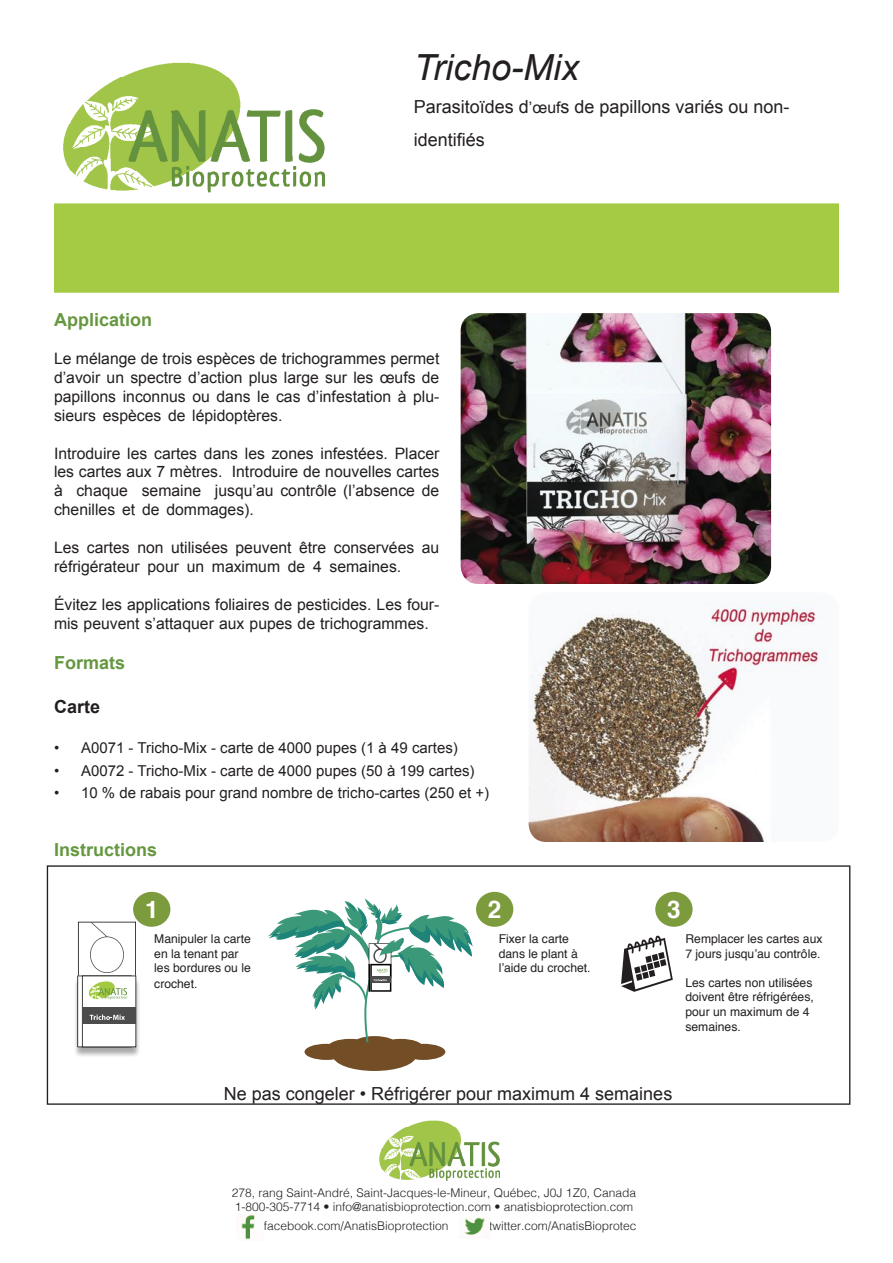
<style>
.page{position:relative;width:893px;height:1263px;background:#fff}
.page>*{position:absolute;margin:0;border:0;box-sizing:border-box;transform-origin:0 0}
.t1{font:italic 36px "Arial";color:#231f20}
.t2{font:700 24.3px "Helvetica";color:#fff}
.t3{font:18px "Arial";color:#231f20}
.t4{font:700 18px "Arial";color:#659740}
.t5{font:700 18px "Arial";color:#231f20}
.t6{font:15.75px/18.9px "Arial";color:#231f20}
.t7{font:15px "Arial";color:#231f20}
.t8{font:12.15px/14.5px "Helvetica";color:#231f20}
.t9{font:300 12px/14.4px "Helvetica";color:#231f20}
.s1{font-size:18px}
</style>
<div class="page">
<svg style="left:47px;top:865px;width:803px;height:240px"></svg>
<img style="left:461px;top:313px;width:310px;height:271px">
<img style="left:529px;top:602px;width:298px;height:240px">
<img style="left:63px;top:62px;width:261px;height:131px">
<div style="left:54px;top:203px;width:785px;height:90px;background:#a5cb44"></div>
<img style="left:379px;top:1120px;width:120px;height:60px">
<img style="left:241px;top:1215px;width:14px;height:25px">
<img style="left:464px;top:1217px;width:21px;height:18px">
<div style="left:655px;top:892px;width:38px;height:35px;background:#7c9b3d;border-radius:50%"></div>
<div style="left:476px;top:892px;width:37px;height:35px;background:#7c9b3d;border-radius:50%"></div>
<div style="left:133px;top:892px;width:37px;height:35px;background:#7c9b3d;border-radius:50%"></div>
<svg style="left:621px;top:935px;width:52px;height:57px"></svg>
<img style="left:71px;top:975px;width:73px;height:85px">
<svg style="left:77px;top:922px;width:59px;height:125px"></svg>
<div style="left:304px;top:1044px;width:44px;height:16px;background:#734d26;border-radius:50%"></div>
<div style="left:402px;top:1044px;width:43px;height:16px;background:#734d26;border-radius:50%"></div>
<div style="left:333px;top:1040px;width:83px;height:31px;background:#734d26;border-radius:50%"></div>
<div style="left:379px;top:1039px;width:44px;height:16px;background:#734d26;border-radius:50%"></div>
<div style="left:328px;top:1039px;width:44px;height:16px;background:#734d26;border-radius:50%"></div>
<svg style="left:268px;top:899px;width:205px;height:143px"></svg>
<h1 class="t1" style="left:414px;top:44px;width:167px">Tricho-Mix</h1>
<p class="t3" style="left:414px;top:95px;width:102px">Parasitoïdes</p>
<p class="t3" style="left:574px;top:95px;width:217px">de papillons variés ou non-</p>
<p class="t6" style="left:519px;top:98px;width:52px">’<span class="s1">d</span> œuf<span class="s1">s</span></p>
<p class="t3" style="left:414px;top:128px;width:73px">identifiés</p>
<p class="t4" style="left:54px;top:308px;width:100px">Application</p>
<p class="t6" style="left:54px;top:349px;width:387px">Le mélange de trois espèces de trichogrammes permet ’d avoir un spectre ’d action plus large sur les œufs de</p>
<p class="t6" style="left:54px;top:406px;width:230px">sieurs espèces de lépidoptères.</p>
<p class="t6" style="left:54px;top:387px;width:387px">papillons inconnus ou dans le cas ’d infestation à plu-</p>
<p class="t6" style="left:54px;top:444px;width:387px;text-align:right">Introduire les cartes dans les zones infestées. Placer<br>Introduire de nouvelles cartes</p>
<p class="t6" style="left:215px;top:463px;width:226px;text-indent:-161px">les cartes aux 7 mètres.<br>jusqu’au contrôle ( ’l absence de</p>
<p class="t6" style="left:54px;top:481px;width:201px">à<br>chenilles et de dommages .(</p>
<p class="t6" style="left:76px;top:481px;width:53px">chaque</p>
<p class="t6" style="left:142px;top:481px;width:61px">semaine</p>
<p class="t6" style="left:54px;top:538px;width:27px">Les</p>
<p class="t6" style="left:87px;top:538px;width:44px">cartes</p>
<p class="t6" style="left:137px;top:538px;width:28px">non</p>
<p class="t6" style="left:171px;top:538px;width:58px">utilisées</p>
<p class="t6" style="left:236px;top:538px;width:58px">peuvent</p>
<p class="t6" style="left:299px;top:538px;width:29px">être</p>
<p class="t6" style="left:334px;top:538px;width:82px">conservées</p>
<p class="t6" style="left:54px;top:557px;width:87px">réfrigérateur</p>
<p class="t6" style="left:147px;top:557px;width:33px">pour</p>
<p class="t6" style="left:187px;top:557px;width:19px">un</p>
<p class="t6" style="left:212px;top:557px;width:70px">maximum</p>
<p class="t6" style="left:288px;top:557px;width:19px">de</p>
<p class="t6" style="left:313px;top:557px;width:10px">4</p>
<p class="t6" style="left:329px;top:557px;width:73px">semaines.</p>
<p class="t6" style="left:422px;top:538px;width:19px">au</p>
<p class="t6" style="left:54px;top:595px;width:387px">Évitez les applications foliaires de pesticides. Les four-</p>
<p class="t6" style="left:54px;top:614px;width:376px">mis peuvent ’s attaquer aux pupes de trichogrammes.</p>
<p class="t4" style="left:54px;top:651px;width:73px">Formats</p>
<p class="t5" style="left:54px;top:694px;width:48px">Carte</p>
<p class="t7" style="left:81px;top:738px;width:378px">A0071 - Tricho-Mix - carte de 4000 pupes ( à1 49 cartes(</p>
<p class="t7" style="left:54px;top:738px;width:7px">•</p>
<p class="t7" style="left:54px;top:760px;width:7px">•</p>
<p class="t7" style="left:54px;top:783px;width:7px">•</p>
<p class="t7" style="left:81px;top:760px;width:395px">A0072 - Tricho-Mix - carte de 4000 pupes (50 à 199 cartes(</p>
<p class="t7" style="left:81px;top:783px;width:410px">10 % de rabais pour grand nombre de tricho-cartes (250 et (+</p>
<p class="t4" style="left:54px;top:837px;width:105px">Instructions</p>
<h2 class="t2" style="left:145px;top:890px;width:15px">1</h2>
<p class="t8" style="left:154px;top:932px;width:98px">Manipuler la carte en la tenant par les bordures ou le</p>
<p class="t8" style="left:154px;top:977px;width:45px">crochet.</p>
<h2 class="t2" style="left:488px;top:890px;width:15px">2</h2>
<p class="t8" style="left:499px;top:932px;width:93px">Fixer la carte dans le plant à<br>’l aide du crochet.</p>
<h2 class="t2" style="left:667px;top:890px;width:15px">3</h2>
<p class="t8" style="left:685px;top:932px;width:139px">Remplacer les cartes aux<br>7 jours jusqu’au contrôle.</p>
<p class="t8" style="left:685px;top:975px;width:130px">Les cartes non utilisées doivent être réfrigérées, pour un maximum de 4 semaines.</p>
<p class="t3" style="left:224px;top:1082px;width:450px">Ne pas congeler • Réfrigérer pour maximum 4 semaines</p>
<p class="t9" style="left:232px;top:1184px;width:406px">278, rang Saint-André, Saint-Jacques l e- -Mineur, Québec Z1J0J, 0, Canada<br>1-800-305-7714 • info@anatisbioprotection.com • anatisbioprotection.com</p>
<p class="t9" style="left:489px;top:1218px;width:149px">twitter.com/AnatisBioprotec</p>
<p class="t9" style="left:264px;top:1218px;width:186px">facebook.com/AnatisBioprotection</p>
</div>
